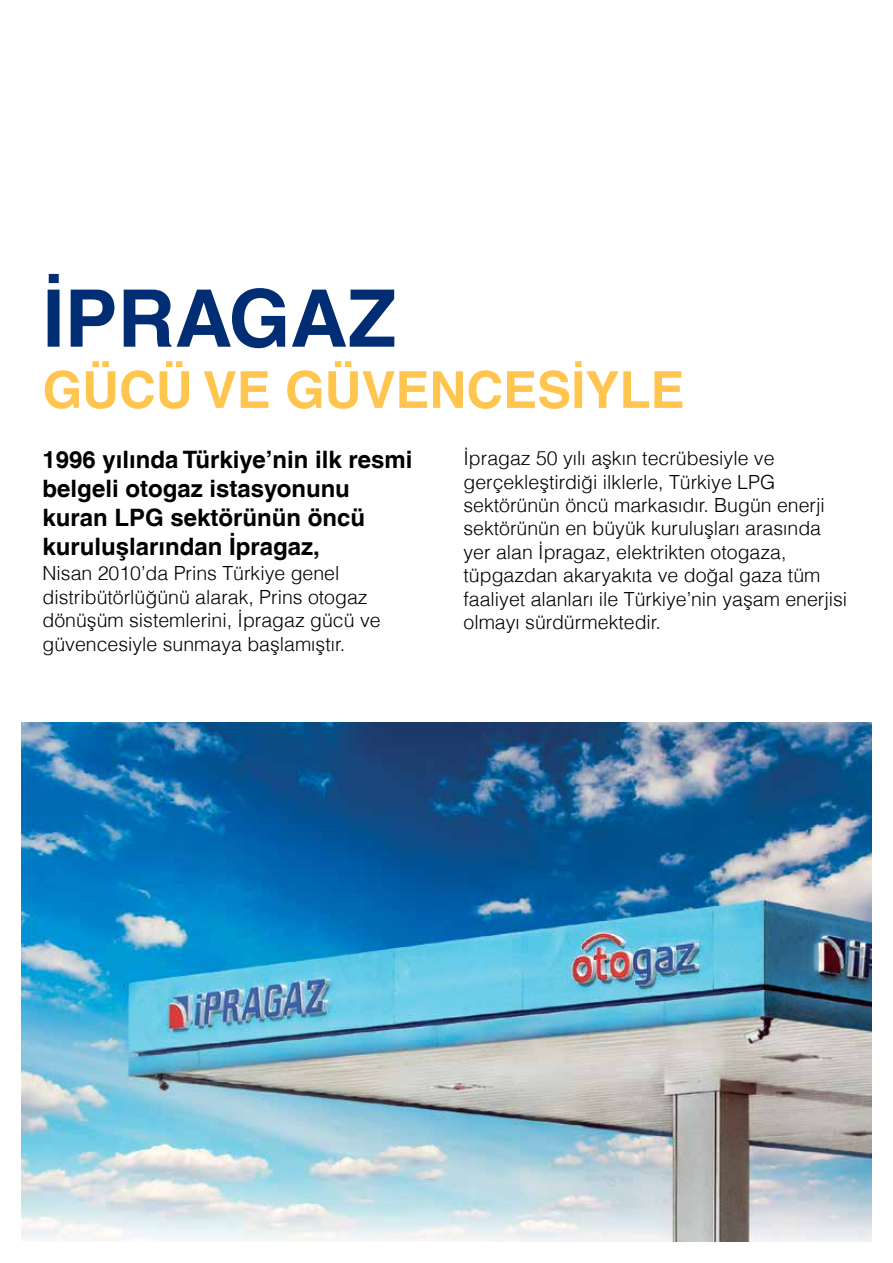
<style>
.page{position:relative;width:893px;height:1263px;background:#fff}
.page>*{position:absolute;margin:0;border:0;box-sizing:border-box;transform-origin:0 0}
.t1{font:700 79.5px "Helvetica LT";color:#002d73}
.t2{font:700 51px "Helvetica LT";color:#ffc54e}
.t3{font:700 24px/28.8px "Helvetica LT";color:#000}
.t4{font:300 19.5px/23.4px "Helvetica LT";color:#000}
</style>
<div class="page">
<img style="left:21px;top:722px;width:851px;height:520px">
<h1 class="t1" style="left:43px;top:270px;width:355px">İPRAGAZ</h1>
<h2 class="t2" style="left:43px;top:359px;width:644px">GÜCÜ VE GÜVENCESİYLE</h2>
<p class="t3" style="left:43px;top:445px;width:372px">1996 yılında Türkiye’nin ilk resmi belgeli otogaz istasyonunu kuran LPG sektörünün öncü kuruluşlarından İpragaz,</p>
<p class="t4" style="left:43px;top:561px;width:340px">Nisan 2010’da Prins Türkiye genel distribütörlüğünü alarak, Prins otogaz dönüşüm sistemlerini, İpragaz gücü ve güvencesiyle sunmaya başlamıştır.</p>
<p class="t4" style="left:463px;top:446px;width:385px">İpragaz 50 yılı aşkın tecrübesiyle ve gerçekleştirdiği ilklerle, Türkiye LPG sektörünün öncü markasıdır. Bugün enerji sektörünün en büyük kuruluşları arasında yer alan İpragaz, elektrikten otogaza, tüpgazdan akaryakıta ve doğal gaza tüm faaliyet alanları ile Türkiye’nin yaşam enerjisi olmayı sürdürmektedir.</p>
</div>
